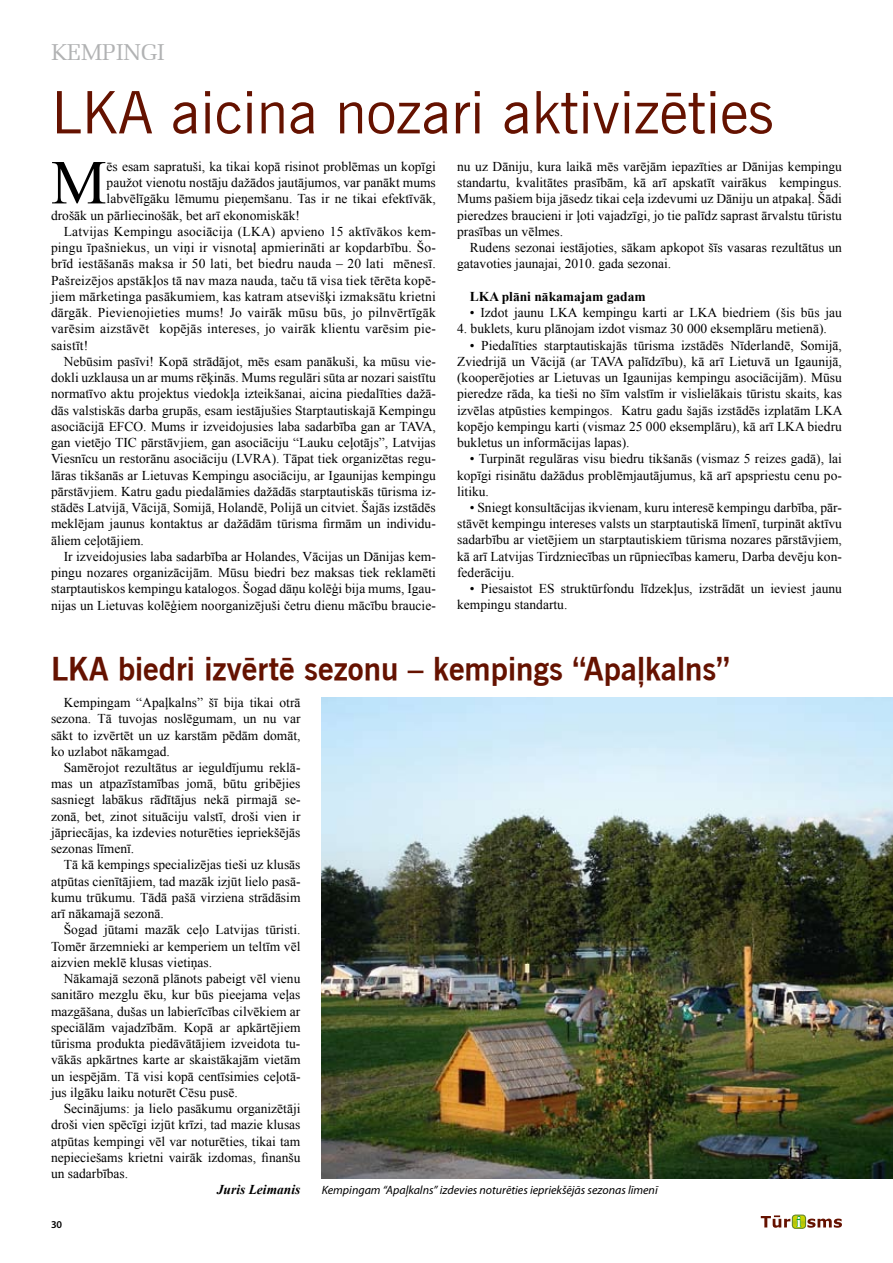
<style>
.page{position:relative;width:893px;height:1263px;background:#fff}
.page>*{position:absolute;margin:0;border:0;box-sizing:border-box;transform-origin:0 0}
.t1{font:62.55px "Times New Roman";color:#000}
.t2{font:58.5px "News Gothic TL";color:#651200}
.t3{font:700 31.5px "News Gothic TL";color:#651200}
.t4{font:22.5px "Melior";color:#b1b2b3}
.t5{font:700 15.15px "Times New Roman";color:#fff}
.t6{font:13.5px/16.2px "Times New Roman";color:#000;text-align:justify}
.t7{font:700 13.5px "Times New Roman";color:#000}
.t8{font:italic 700 13.5px "Times New Roman";color:#000}
.t9{font:italic 12px "Myriad Pro";color:#000}
.t10{font:600 10.5px "Myriad Pro";color:#000}
</style>
<div class="page">
<div style="left:792px;top:1214px;width:14px;height:15px;border:1px solid #65862a;border-radius:3px"></div>
<svg style="left:761px;top:1215px;width:81px;height:13px"></svg>
<img style="left:322px;top:698px;width:571px;height:481px">
<h3 class="t4" style="left:51px;top:39px;width:114px">KEMPINGI</h3>
<h2 class="t2" style="left:51px;top:77px;width:724px">LKA aicina nozari aktivizēties</h2>
<h1 class="t1" style="left:51px;top:140px;width:57px">M</h1>
<p class="t6" style="left:107px;top:158px;width:331px">ēs esam sapratuši, ka tikai kopā risinot problēmas un kopīgi</p>
<p class="t6" style="left:107px;top:174px;width:331px">paužot vienotu nostāju dažādos jautājumos, var panākt mums</p>
<p class="t6" style="left:107px;top:191px;width:331px">labvēlīgāku lēmumu pieņemšanu. Tas ir ne tikai efektīvāk,</p>
<p class="t6" style="left:51px;top:207px;width:250px">drošāk un pārliecinošāk, bet arī ekonomiskāk!</p>
<p class="t6" style="left:64px;top:223px;width:374px">Latvijas Kempingu asociācija (LKA) apvieno 15 aktīvākos kem-</p>
<p class="t6" style="left:51px;top:239px;width:386px">pingu īpašniekus, un viņi ir visnotaļ apmierināti ar kopdarbību. Šo-</p>
<p class="t6" style="left:51px;top:256px;width:386px">brīd iestāšanās maksa ir 50 lati, bet biedru nauda – 20 lati mēnesī.</p>
<p class="t6" style="left:51px;top:272px;width:386px">Pašreizējos apstākļos tā nav maza nauda, taču tā visa tiek tērēta kopē-</p>
<p class="t6" style="left:51px;top:288px;width:386px">jiem mārketinga pasākumiem, kas katram atsevišķi izmaksātu krietni</p>
<p class="t6" style="left:51px;top:304px;width:386px">dārgāk. Pievienojieties mums! Jo vairāk mūsu būs, jo pilnvērtīgāk</p>
<p class="t6" style="left:51px;top:321px;width:386px">varēsim aizstāvēt kopējās intereses, jo vairāk klientu varēsim pie-</p>
<p class="t6" style="left:51px;top:337px;width:39px">saistīt!</p>
<p class="t6" style="left:64px;top:353px;width:374px">Nebūsim pasīvi! Kopā strādājot, mēs esam panākuši, ka mūsu vie-</p>
<p class="t6" style="left:51px;top:369px;width:386px">dokli uzklausa un ar mums rēķinās. Mums regulāri sūta ar nozari saistītu</p>
<p class="t6" style="left:51px;top:385px;width:386px">normatīvo aktu projektus viedokļa izteikšanai, aicina piedalīties dažā-</p>
<p class="t6" style="left:51px;top:402px;width:386px">dās valstiskās darba grupās, esam iestājušies Starptautiskajā Kempingu</p>
<p class="t6" style="left:51px;top:418px;width:386px">asociācijā EFCO. Mums ir izveidojusies laba sadarbība gan ar TAVA,</p>
<p class="t6" style="left:51px;top:434px;width:386px">gan vietējo TIC pārstāvjiem, gan asociāciju “Lauku ceļotājs”, Latvijas</p>
<p class="t6" style="left:51px;top:450px;width:386px">Viesnīcu un restorānu asociāciju (LVRA). Tāpat tiek organizētas regu-</p>
<p class="t6" style="left:51px;top:467px;width:386px">lāras tikšanās ar Lietuvas Kempingu asociāciju, ar Igaunijas kempingu</p>
<p class="t6" style="left:51px;top:483px;width:386px">pārstāvjiem. Katru gadu piedalāmies dažādās starptautiskās tūrisma iz-</p>
<p class="t6" style="left:51px;top:499px;width:386px">stādēs Latvijā, Vācijā, Somijā, Holandē, Polijā un citviet. Šajās izstādēs</p>
<p class="t6" style="left:51px;top:515px;width:386px">meklējam jaunus kontaktus ar dažādām tūrisma firmām un individu-</p>
<p class="t6" style="left:51px;top:532px;width:94px">āliem ceļotājiem.</p>
<p class="t6" style="left:64px;top:548px;width:374px">Ir izveidojusies laba sadarbība ar Holandes, Vācijas un Dānijas kem-</p>
<p class="t6" style="left:51px;top:564px;width:386px">pingu nozares organizācijām. Mūsu biedri bez maksas tiek reklamēti</p>
<p class="t6" style="left:51px;top:580px;width:386px">starptautiskos kempingu katalogos. Šogad dāņu kolēģi bija mums, Igau-</p>
<p class="t6" style="left:51px;top:597px;width:386px">nijas un Lietuvas kolēģiem noorganizējuši četru dienu mācību braucie-</p>
<p class="t6" style="left:457px;top:158px;width:386px">nu uz Dāniju, kura laikā mēs varējām iepazīties ar Dānijas kempingu standartu, kvalitātes prasībām, kā arī apskatīt vairākus kempingus.<br>Mums pašiem bija jāsedz tikai ceļa izdevumi uz Dāniju un atpakaļ. Šādi pieredzes braucieni ir ļoti vajadzīgi, jo tie palīdz saprast ārvalstu tūristu prasības un vēlmes.</p>
<p class="t6" style="left:457px;top:239px;width:386px;text-indent:13px">Rudens sezonai iestājoties, sākam apkopot šīs vasaras rezultātus un gatavoties jaunajai, 2010. gada sezonai.</p>
<p class="t7" style="left:470px;top:287px;width:177px">LKA plāni nākamajam gadam</p>
<p class="t6" style="left:470px;top:304px;width:374px">• Izdot jaunu LKA kempingu karti ar LKA biedriem (šis būs jau</p>
<p class="t6" style="left:457px;top:320px;width:371px">4. buklets, kuru plānojam izdot vismaz 30 000 eksemplāru metienā).</p>
<p class="t6" style="left:457px;top:337px;width:387px;text-indent:13px">• Piedalīties starptautiskajās tūrisma izstādēs Nīderlandē, Somijā, Zviedrijā un Vācijā (ar TAVA palīdzību), kā arī Lietuvā un Igaunijā, (kooperējoties ar Lietuvas un Igaunijas kempingu asociācijām). Mūsu pieredze rāda, ka tieši no šīm valstīm ir vislielākais tūristu skaits, kas izvēlas atpūsties kempingos. Katru gadu šajās izstādēs izplatām LKA kopējo kempingu karti (vismaz 25 000 eksemplāru), kā arī LKA biedru bukletus un informācijas lapas).</p>
<p class="t6" style="left:457px;top:450px;width:386px;text-indent:13px">• Turpināt regulāras visu biedru tikšanās (vismaz 5 reizes gadā), lai kopīgi risinātu dažādus problēmjautājumus, kā arī apspriestu cenu po&shy;litiku.</p>
<p class="t6" style="left:457px;top:499px;width:386px;text-indent:13px">• Sniegt konsultācijas ikvienam, kuru interesē kempingu darbība, pār&shy;stāvēt kempingu intereses valsts un starptautiskā līmenī, turpināt aktīvu sadarbību ar vietējiem un starptautiskiem tūrisma nozares pārstāvjiem, kā arī Latvijas Tirdzniecības un rūpniecības kameru, Darba devēju kon&shy;federāciju.</p>
<p class="t6" style="left:457px;top:580px;width:386px;text-indent:13px">• Piesaistot ES struktūrfondu līdzekļus, izstrādāt un ieviest jaunu kempingu standartu.</p>
<h3 class="t3" style="left:51px;top:649px;width:680px">LKA biedri izvērtē sezonu – kempings “Apaļkalns”</h3>
<p class="t6" style="left:51px;top:694px;width:251px;text-indent:13px">Kempingam “Apaļkalns” šī bija tikai otrā sezona. Tā tuvojas noslēgumam, un nu var sākt to izvērtēt un uz karstām pēdām domāt, ko uzlabot nākamgad.</p>
<p class="t6" style="left:51px;top:759px;width:251px;text-indent:13px">Samērojot rezultātus ar ieguldījumu reklā&shy;mas un atpazīstamības jomā, būtu gribējies sasniegt labākus rādītājus nekā pirmajā se&shy;zonā, bet, zinot situāciju valstī, droši vien ir jāpriecājas, ka izdevies noturēties iepriekšējās sezonas līmenī.</p>
<p class="t6" style="left:51px;top:857px;width:251px;text-indent:13px">Tā kā kempings specializējas tieši uz klusās atpūtas cienītājiem, tad mazāk izjūt lielo pasā&shy;kumu trūkumu. Tādā pašā virziena strādāsim arī nākamajā sezonā.</p>
<p class="t6" style="left:51px;top:921px;width:251px;text-indent:13px">Šogad jūtami mazāk ceļo Latvijas tūristi.<br>Tomēr ārzemnieki ar kemperiem un teltīm vēl aizvien meklē klusas vietiņas.</p>
<p class="t6" style="left:51px;top:970px;width:251px;text-indent:13px">Nākamajā sezonā plānots pabeigt vēl vienu sanitāro mezglu ēku, kur būs pieejama veļas mazgāšana, dušas un labierīcības cilvēkiem ar speciālām vajadzībām. Kopā ar apkārtējiem tūrisma produkta piedāvātājiem izveidota tu&shy;vākās apkārtnes karte ar skaistākajām vietām un iespējām. Tā visi kopā centīsimies ceļotā&shy;jus ilgāku laiku noturēt Cēsu pusē.</p>
<p class="t6" style="left:51px;top:1100px;width:251px;text-indent:13px">Secinājums: ja lielo pasākumu organizētāji droši vien spēcīgi izjūt krīzi, tad mazie klusas atpūtas kempingi vēl var noturēties, tikai tam nepieciešams krietni vairāk izdomas, finanšu un sadarbības.</p>
<p class="t8" style="left:217px;top:1180px;width:85px">Juris Leimanis</p>
<p class="t9" style="left:322px;top:1182px;width:338px">Kempingam “Apaļkalns” izdevies noturēties iepriekšējās sezonas līmenī</p>
<p class="t10" style="left:51px;top:1217px;width:13px">30</p>
<p class="t5" style="left:797px;top:1211px;width:6px">i</p>
</div>
